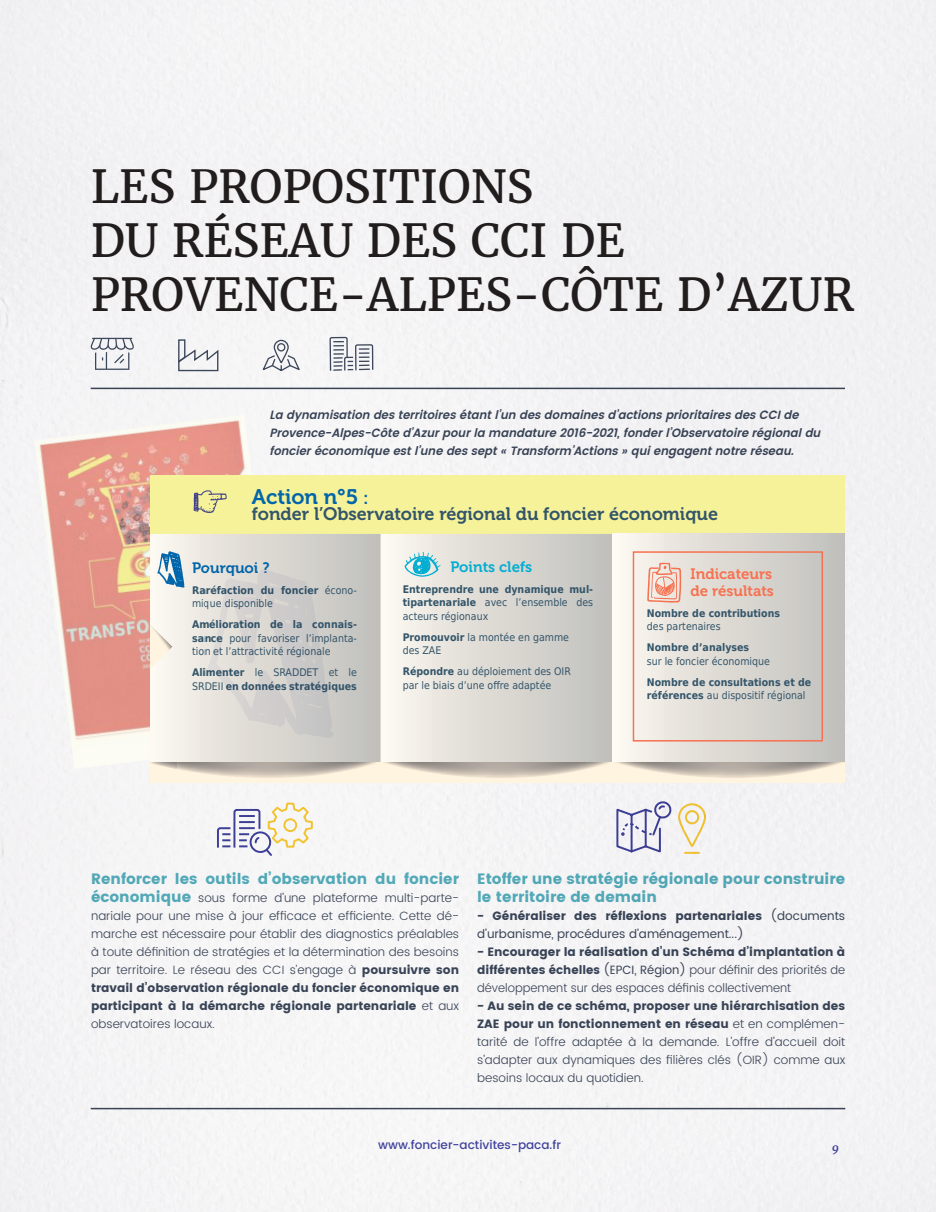
<style>
.page{position:relative;width:936px;height:1212px;background:#fff}
.page>*{position:absolute;margin:0;border:0;box-sizing:border-box;transform-origin:0 0}
.t1{font:45px/54px "Merriweather";color:#241f1f}
.t2{font:21px "Museo 700";color:#0065aa}
.t3{font:18px "Museo 700";color:#33556a}
.t4{font:15px/18px "Poppins";color:#55b0be}
.t5{font:15px/16.5px "Museo 700";color:#f77150}
.t6{font:15px "Museo 700";color:#03aed2}
.t7{font:15px "Museo 700";color:#0065aa}
.t8{font:300 12px/18px "Poppins";color:#3b475a;text-align:justify}
.t9{font:italic 600 12px/18px "Poppins";color:#3b475a;scale:.96 1}
.t10{font:12px/18px "Poppins";color:#3b475a}
.t11{font:500 12px "Poppins";color:#3f429c}
.t12{font:italic 700 12px "Merriweather";color:#3f429c}
.t13{font:10.5px/13.5px "DejaVu Sans Condensed";color:#33556a}
.t14{font:700 10.5px/13.5px "DejaVu Sans Condensed";color:#33556a}
.s1{font-size:18px}
.s2{font-weight:700}
.s3{font-weight:400}
.s4{font-weight:400;font-size:15px;color:#55b0be}
.s5{font-style:inherit}
</style>
<div class="page">
<div style="left:0;top:0;width:935px;height:1212px;background:#f4f3f4"></div>
<svg style="left:261px;top:339px;width:41px;height:34px"></svg>
<svg style="left:90px;top:338px;width:44px;height:32px"></svg>
<svg style="left:177px;top:339px;width:42px;height:33px"></svg>
<div style="left:329px;top:0;width:45px;height:372px;background:#f5f4f5"></div>
<img style="left:34px;top:415px;width:250px;height:354px">
<div style="left:150px;top:475px;width:694px;height:59px;background:#f6f29a"></div>
<img style="left:150px;top:762px;width:27px;height:7px">
<img style="left:177px;top:762px;width:667px;height:16px">
<svg style="left:380px;top:534px;width:232px;height:228px"></svg>
<div style="left:612px;top:534px;width:232px;height:228px;background:linear-gradient(to right,#fcf7f0,#c0bfbb)"></div>
<svg style="left:150px;top:534px;width:230px;height:228px"></svg>
<svg style="left:194px;top:490px;width:33px;height:23px"></svg>
<svg style="left:632px;top:550px;width:191px;height:192px"></svg>
<svg style="left:157px;top:551px;width:28px;height:36px"></svg>
<svg style="left:205px;top:569px;width:129px;height:169px"></svg>
<svg style="left:404px;top:552px;width:36px;height:25px"></svg>
<h1 class="t1" style="left:91px;top:159px;width:764px">LES PROPOSITIONS<br>DU RÉSEAU DES CCI DE<br>PROVENCE-ALPES-CÔTE D’AZUR</h1>
<p class="t9" style="left:269px;top:406px;width:579px">La dynamisation desterritoiresétantl’un desdomainesd’actionsprioritairesdesCCIde<br>Provence-Alpes-Côted’Azurpourla mandature2016-2021,fonderl’Observatoirerégionaldu foncieréconomiqueestl’unedessept«Transform’Actions»quiengagentnotreréseau.</p>
<h2 class="t2" style="left:252px;top:485px;width:118px">Action n°5 <span class="s1">:</span></h2>
<h3 class="t3" style="left:252px;top:504px;width:467px">fonder l’Observatoire régional du foncier économique</h3>
<p class="t7" style="left:192px;top:559px;width:79px">Pourquoi ?</p>
<p class="t13" style="left:192px;top:583px;width:166px"><span class="s2">Raréfaction du foncier</span> écono&shy;mique disponible</p>
<p class="t13" style="left:192px;top:618px;width:166px;text-align:justify"><span class="s2">Amélioration de la connais&shy;sance</span> pour favoriser l’implanta&shy;tion et l’attractivité régionale</p>
<p class="t14" style="left:192px;top:666px;width:166px">Alimenter <span class="s3">le SRADDET et le<br>SRDEII</span> en données stratégiques</p>
<p class="t6" style="left:450px;top:558px;width:83px">Points clefs</p>
<p class="t14" style="left:402px;top:582px;width:192px;text-align:justify">Entreprendre une dynamique mul&shy;tipartenariale <span class="s3">avec l’ensemble des acteurs régionaux</span></p>
<p class="t13" style="left:402px;top:630px;width:168px"><span class="s2">Promouvoir</span> la montée en gamme des ZAE</p>
<p class="t13" style="left:402px;top:664px;width:170px"><span class="s2">Répondre</span> au déploiement des OIR par le biais d’une offre adaptée</p>
<p class="t5" style="left:690px;top:566px;width:85px">Indicateurs de résultats</p>
<p class="t14" style="left:646px;top:606px;width:135px">Nombre de contributions</p>
<p class="t13" style="left:646px;top:620px;width:75px">des partenaires</p>
<p class="t14" style="left:646px;top:640px;width:104px">Nombre d’analyses</p>
<p class="t13" style="left:646px;top:654px;width:125px">sur le foncier économique</p>
<p class="t14" style="left:646px;top:675px;width:166px">Nombre de consultations et de références <span class="s3">au dispositif régional</span></p>
<p class="t4" style="left:91px;top:870px;width:369px">Renforcer les outils d’observation du foncier</p>
<p class="t8" style="left:91px;top:889px;width:369px"><span class="s4">économique</span> sous forme d’une plateforme multi-parte&shy;nariale pour une mise à jour efficace et efficiente. Cette dé&shy;marche est nécessaire pour établir des diagnostics préalables à toute définition de stratégies et la détermination des besoins par territoire. Le réseau des CCI s’engage à <span class="s3">poursuivre son travail d’observation régionale du foncier économique en participant à la démarche régionale partenariale</span> et aux observatoires locaux.</p>
<p class="t4" style="left:477px;top:870px;width:369px">Etoffer une stratégie régionale pour construire le territoire de demain</p>
<p class="t10" style="left:477px;top:907px;width:369px"><span class="s5">- Généraliser des réflexions partenariales</span> (documents d’urbanisme, procédures d’aménagement...)</p>
<p class="t8" style="left:477px;top:943px;width:369px"><span class="s3">- Encourager la réalisation d’un Schéma d’implantation à différentes échelles</span> <span class="s3">(EPCI, Région)</span> pour définir des priorités de développement sur des espaces définis collectivement</p>
<p class="t8" style="left:477px;top:997px;width:369px"><span class="s3">- Au sein de ce schéma, proposer une hiérarchisation des ZAE pour un fonctionnement en réseau</span> et en complémen&shy;tarité de l’offre adaptée à la demande. L’offre d’accueil doit s’adapter aux dynamiques des filières clés (OIR) comme aux besoins locaux du quotidien.</p>
<p class="t11" style="left:378px;top:1136px;width:184px">www.foncier-activites-paca.fr</p>
<p class="t12" style="left:831px;top:1139px;width:9px">9</p>
</div>
